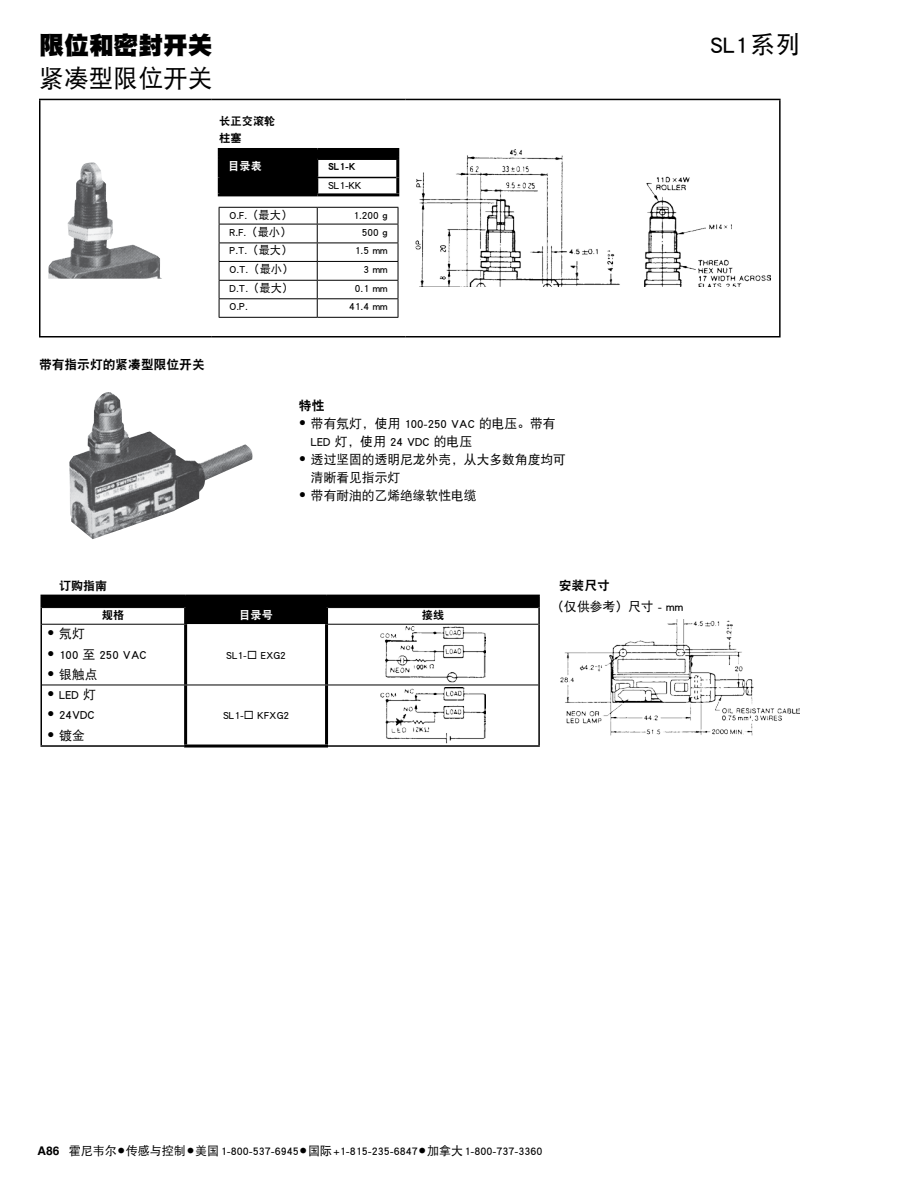
<style>
.page{position:relative;width:918px;height:1188px;background:#fff}
.page>*{position:absolute;margin:0;border:0;box-sizing:border-box;transform-origin:0 0}
.t1{font:24.75px "DF Hei GB W5";color:#000}
.t2{font:24.75px "DF Hei GB W12";color:#000}
.t3{font:12.75px/18px "DF Hei GB W5";color:#000}
.t4{font:12.75px "DF Hei GB W9";color:#000}
.t5{font:12px "DF Hei GB W5";color:#000}
.t6{font:12px "DF Hei GB W9";color:#000}
.t7{font:11.25px "DF Hei GB W5";color:#000}
.t8{font:11.25px/16.5px "DF Hei GB W9";color:#000}
.t9{font:11.25px "DF Hei GB W9";color:#fff}
.s1{font-family:"Helvetica LT Std";font-weight:900;font-size:15px}
.s2{font-family:"Helvetica LT Std";font-weight:700}
.s3{font-family:"Helvetica LT Std";font-size:18px}
</style>
<div class="page">
<hr style="left:39px;top:99px;width:173px;height:1px;background:#000">
<hr style="left:39px;top:100px;width:1px;height:236px;background:#000">
<hr style="left:212px;top:99px;width:193px;height:1px;background:#000">
<hr style="left:405px;top:99px;width:376px;height:1px;background:#000">
<hr style="left:779px;top:100px;width:2px;height:236px;background:#000">
<hr style="left:39px;top:336px;width:173px;height:2px;background:#000">
<hr style="left:212px;top:336px;width:193px;height:2px;background:#000">
<hr style="left:405px;top:336px;width:376px;height:2px;background:#000">
<img style="left:48px;top:162px;width:114px;height:117px">
<hr style="left:218px;top:193px;width:100px;height:3px;background:#000">
<hr style="left:318px;top:193px;width:81px;height:3px;background:#000">
<hr style="left:218px;top:148px;width:100px;height:3px;background:#000">
<hr style="left:318px;top:148px;width:81px;height:3px;background:#000">
<svg style="left:218px;top:149px;width:181px;height:46px"></svg>
<hr style="left:218px;top:157px;width:100px;height:3px;background:#000">
<hr style="left:318px;top:157px;width:81px;height:3px;background:#000">
<hr style="left:219px;top:317px;width:98px;height:1px;background:#000">
<hr style="left:317px;top:317px;width:81px;height:1px;background:#000">
<svg style="left:219px;top:207px;width:180px;height:110px"></svg>
<img style="left:415px;top:149px;width:355px;height:138px">
<img style="left:69px;top:392px;width:184px;height:147px">
<img style="left:560px;top:620px;width:240px;height:115px">
<svg style="left:42px;top:624px;width:496px;height:121px"></svg>
<hr style="left:184px;top:624px;width:3px;height:61px;background:#000">
<hr style="left:325px;top:624px;width:3px;height:61px;background:#000">
<hr style="left:184px;top:685px;width:3px;height:60px;background:#000">
<hr style="left:325px;top:685px;width:3px;height:60px;background:#000">
<svg style="left:40px;top:595px;width:500px;height:29px"></svg>
<hr style="left:40px;top:624px;width:2px;height:61px;background:#000">
<hr style="left:538px;top:624px;width:2px;height:61px;background:#000">
<hr style="left:40px;top:685px;width:2px;height:60px;background:#000">
<hr style="left:538px;top:685px;width:2px;height:60px;background:#000">
<hr style="left:40px;top:745px;width:144px;height:2px;background:#000">
<hr style="left:328px;top:745px;width:212px;height:2px;background:#000">
<hr style="left:42px;top:685px;width:144px;height:1px;background:#000">
<hr style="left:186px;top:685px;width:141px;height:1px;background:#000">
<hr style="left:327px;top:685px;width:211px;height:1px;background:#000">
<hr style="left:42px;top:624px;width:142px;height:1px;background:#000">
<hr style="left:184px;top:745px;width:144px;height:3px;background:#000">
<hr style="left:328px;top:624px;width:210px;height:1px;background:#000">
<img style="left:381px;top:627px;width:105px;height:55px">
<img style="left:381px;top:688px;width:105px;height:55px">
<h1 class="t2" style="left:39px;top:32px;width:175px">限位和密封开关</h1>
<h1 class="t1" style="left:39px;top:65px;width:175px">紧凑型限位开关</h1>
<p class="t8" style="left:219px;top:113px;width:58px">长正交滚轮柱塞</p>
<p class="t9" style="left:228px;top:160px;width:35px">目录表</p>
<p class="t8" style="left:328px;top:157px;width:29px">SL1-K</p>
<p class="t7" style="left:328px;top:179px;width:35px">SL1-KK</p>
<p class="t7" style="left:230px;top:209px;width:64px">O.F.（最大）</p>
<p class="t7" style="left:353px;top:209px;width:36px">1.200 g</p>
<p class="t7" style="left:230px;top:225px;width:63px">R.F.（最小）</p>
<p class="t7" style="left:362px;top:225px;width:27px">500 g</p>
<p class="t7" style="left:230px;top:244px;width:64px">P.T.（最大）</p>
<p class="t7" style="left:355px;top:244px;width:34px">1.5 mm</p>
<p class="t7" style="left:230px;top:263px;width:65px">O.T.（最小）</p>
<p class="t7" style="left:363px;top:263px;width:26px">3 mm</p>
<p class="t7" style="left:230px;top:282px;width:65px">D.T.（最大）</p>
<p class="t7" style="left:355px;top:282px;width:34px">0.1 mm</p>
<p class="t7" style="left:230px;top:300px;width:20px">O.P.</p>
<p class="t7" style="left:349px;top:300px;width:40px">41.4 mm</p>
<p class="t4" style="left:39px;top:357px;width:167px">带有指示灯的紧凑型限位开关</p>
<p class="t4" style="left:299px;top:398px;width:27px">特性</p>
<p class="t3" style="left:311px;top:414px;width:246px;text-indent:-12px"><span class="s1">•</span> 带有氖灯，使用 100-250 VAC 的电压。带有<br>LED 灯，使用 24 VDC 的电压</p>
<p class="t3" style="left:311px;top:450px;width:256px;text-indent:-12px"><span class="s1">•</span> 透过坚固的透明尼龙外壳，从大多数角度均可清晰看见指示灯</p>
<p class="t3" style="left:299px;top:486px;width:179px"><span class="s1">•</span> 带有耐油的乙烯绝缘软性电缆</p>
<h1 class="t1" style="left:710px;top:31px;width:91px">SL1 系列</h1>
<p class="t6" style="left:59px;top:579px;width:50px">订购指南</p>
<p class="t4" style="left:559px;top:579px;width:52px">安装尺寸</p>
<p class="t3" style="left:552px;top:597px;width:133px">（仅供参考）尺寸 - mm</p>
<p class="t8" style="left:102px;top:607px;width:24px">规格</p>
<p class="t9" style="left:239px;top:609px;width:35px">目录号</p>
<p class="t8" style="left:422px;top:607px;width:24px">接线</p>
<p class="t3" style="left:47px;top:624px;width:39px"><span class="s1">•</span> 氖灯</p>
<p class="t3" style="left:47px;top:645px;width:101px"><span class="s1">•</span> 100 至 250 VAC</p>
<p class="t3" style="left:47px;top:665px;width:52px"><span class="s1">•</span> 银触点</p>
<p class="t7" style="left:226px;top:649px;width:61px">SL1-◻ EXG2</p>
<p class="t3" style="left:47px;top:685px;width:50px"><span class="s1">•</span> LED 灯</p>
<p class="t3" style="left:47px;top:706px;width:49px"><span class="s1">•</span> 24VDC</p>
<p class="t3" style="left:47px;top:726px;width:39px"><span class="s1">•</span> 镀金</p>
<p class="t7" style="left:223px;top:709px;width:68px">SL1-◻ KFXG2</p>
<p class="t5" style="left:37px;top:1144px;width:507px"><span class="s2">A86</span> 霍尼韦尔 <span class="s3">•</span> 传感与控制 <span class="s3">•</span> 美国 1-800-537-6945 <span class="s3">•</span> 国际 +1-815-235-6847 <span class="s3">•</span> 加拿大 1-800-737-3360</p>
</div>
